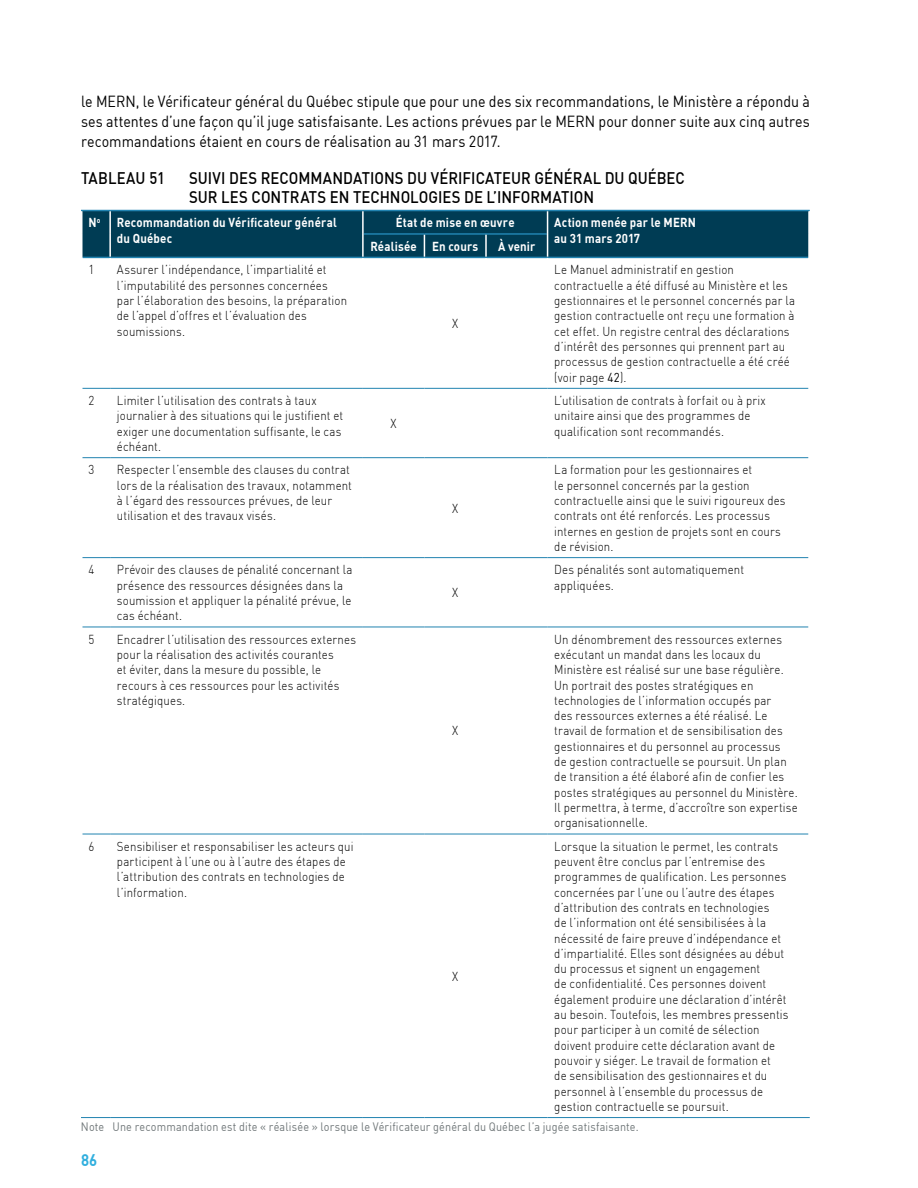
<style>
.page{position:relative;width:918px;height:1188px;background:#fff}
.page>*{position:absolute;margin:0;border:0;box-sizing:border-box;transform-origin:0 0}
.t1{font:500 16.5px/19.5px "DIN";color:#000;scale:.9 1}
.t2{font:700 16.5px "DIN";color:#31afde;scale:.9 1}
.t3{font:15.75px/20.2px "DIN";color:#000;text-align:justify;scale:.9 1}
.t4{font:300 12.75px/15.3px "DIN";letter-spacing:.015em;color:#000;scale:.9 1}
.t5{font:700 12.75px/15.3px "DIN";letter-spacing:.015em;color:#fff;scale:.9 1}
.t6{font:12px "DIN";letter-spacing:.015em;color:#6f7678;scale:.9 1}
.s1{font-weight:400}
</style>
<div class="page">
<hr style="left:548px;top:210px;width:262px;height:1px;background:#2183b0">
<svg style="left:81px;top:210px;width:728px;height:48px;background:#04425b"></svg>
<hr style="left:808px;top:234px;width:2px;height:23px;background:#fff">
<hr style="left:81px;top:257px;width:1px;height:131px;background:#fff">
<hr style="left:808px;top:257px;width:2px;height:131px;background:#fff">
<svg style="left:82px;top:388px;width:28px;height:1px"></svg>
<hr style="left:110px;top:388px;width:253px;height:1px;background:#2183b0">
<hr style="left:363px;top:388px;width:61px;height:1px;background:#2183b0">
<hr style="left:424px;top:388px;width:62px;height:1px;background:#2183b0">
<hr style="left:486px;top:388px;width:62px;height:1px;background:#2183b0">
<hr style="left:548px;top:388px;width:260px;height:1px;background:#2183b0">
<svg style="left:82px;top:457px;width:28px;height:1px"></svg>
<hr style="left:110px;top:457px;width:253px;height:1px;background:#2183b0">
<hr style="left:363px;top:457px;width:61px;height:1px;background:#2183b0">
<hr style="left:424px;top:457px;width:62px;height:1px;background:#2183b0">
<hr style="left:486px;top:457px;width:62px;height:1px;background:#2183b0">
<hr style="left:548px;top:457px;width:260px;height:1px;background:#2183b0">
<svg style="left:82px;top:557px;width:28px;height:1px"></svg>
<hr style="left:110px;top:557px;width:253px;height:1px;background:#2183b0">
<hr style="left:363px;top:557px;width:61px;height:1px;background:#2183b0">
<hr style="left:424px;top:557px;width:62px;height:1px;background:#2183b0">
<hr style="left:486px;top:557px;width:62px;height:1px;background:#2183b0">
<hr style="left:548px;top:557px;width:260px;height:1px;background:#2183b0">
<svg style="left:82px;top:627px;width:28px;height:1px"></svg>
<hr style="left:110px;top:627px;width:253px;height:1px;background:#2183b0">
<hr style="left:363px;top:627px;width:61px;height:1px;background:#2183b0">
<hr style="left:424px;top:627px;width:62px;height:1px;background:#2183b0">
<hr style="left:486px;top:627px;width:62px;height:1px;background:#2183b0">
<hr style="left:548px;top:627px;width:260px;height:1px;background:#2183b0">
<svg style="left:82px;top:834px;width:28px;height:1px"></svg>
<hr style="left:110px;top:834px;width:253px;height:1px;background:#2183b0">
<hr style="left:363px;top:834px;width:61px;height:1px;background:#2183b0">
<hr style="left:424px;top:834px;width:62px;height:1px;background:#2183b0">
<hr style="left:486px;top:834px;width:62px;height:1px;background:#2183b0">
<hr style="left:548px;top:834px;width:260px;height:1px;background:#2183b0">
<svg style="left:81px;top:1117px;width:29px;height:1px"></svg>
<hr style="left:110px;top:1117px;width:253px;height:1px;background:#2183b0">
<hr style="left:363px;top:1117px;width:61px;height:1px;background:#2183b0">
<hr style="left:424px;top:1117px;width:62px;height:1px;background:#2183b0">
<hr style="left:486px;top:1117px;width:62px;height:1px;background:#2183b0">
<hr style="left:548px;top:1117px;width:262px;height:1px;background:#2183b0">
<p class="t3" style="left:81px;top:91px;width:811px">le MERN, le Vérificateur général du Québec stipule que pour une des six recommandations, le Ministère a répondu à ses attentes d’une façon qu’il juge satisfaisante. Les actions prévues par le MERN pour donner suite aux cinq autres recommandations étaient en cours de réalisation au 31 mars 2017.</p>
<p class="t1" style="left:81px;top:167px;width:95px">TABLEAU 51</p>
<p class="t1" style="left:189px;top:167px;width:552px">SUIVI DES RECOMMANDATIONS DU VÉRIFICATEUR GÉNÉRAL DU QUÉBEC<br>SUR LES CONTRATS EN TECHNOLOGIES DE L’INFORMATION</p>
<p class="t5" style="left:88px;top:214px;width:15px">N<sup>o</sup></p>
<p class="t5" style="left:117px;top:214px;width:246px">Recommandation du Vérificateur général du Québec</p>
<p class="t5" style="left:396px;top:214px;width:134px">État de mise en œuvre</p>
<p class="t5" style="left:554px;top:214px;width:159px">Action menée par le MERN au 31 mars 2017</p>
<p class="t5" style="left:370px;top:238px;width:121px">Réalisée En cours</p>
<p class="t5" style="left:498px;top:238px;width:43px">À venir</p>
<p class="t4" style="left:89px;top:262px;width:8px">1</p>
<p class="t4" style="left:117px;top:262px;width:257px">Assurer l’indépendance, l’impartialité et l’imputabilité des personnes concernées par l’élaboration des besoins, la préparation de l’appel d’offres et l’évaluation des soumissions.</p>
<p class="t4" style="left:554px;top:262px;width:269px">Le Manuel administratif en gestion contractuelle a été diffusé au Ministère et les gestionnaires et le personnel concernés par la gestion contractuelle ont reçu une formation à cet effet. Un registre central des déclarations d’intérêt des personnes qui prennent part au processus de gestion contractuelle a été créé (voir page <span class="s1">42</span>).</p>
<p class="t4" style="left:452px;top:316px;width:8px">X</p>
<p class="t4" style="left:88px;top:393px;width:8px">2</p>
<p class="t4" style="left:117px;top:393px;width:253px">Limiter l’utilisation des contrats à taux journalier à des situations qui le justifient et exiger une documentation suffisante, le cas échéant.</p>
<p class="t4" style="left:89px;top:462px;width:8px">3</p>
<p class="t4" style="left:117px;top:462px;width:263px">Respecter l’ensemble des clauses du contrat lors de la réalisation des travaux, notamment à l’égard des ressources prévues, de leur utilisation et des travaux visés.</p>
<p class="t4" style="left:89px;top:562px;width:8px">4</p>
<p class="t4" style="left:117px;top:562px;width:263px">Prévoir des clauses de pénalité concernant la présence des ressources désignées dans la soumission et appliquer la pénalité prévue, le cas échéant.</p>
<p class="t4" style="left:89px;top:631px;width:8px">5</p>
<p class="t4" style="left:117px;top:631px;width:267px">Encadrer l’utilisation des ressources externes pour la réalisation des activités courantes<br>et éviter, dans la mesure du possible, le recours à ces ressources pour les activités stratégiques.</p>
<p class="t4" style="left:391px;top:416px;width:8px">X</p>
<p class="t4" style="left:452px;top:500px;width:8px">X</p>
<p class="t4" style="left:452px;top:585px;width:8px">X</p>
<p class="t4" style="left:452px;top:723px;width:8px">X</p>
<p class="t4" style="left:554px;top:393px;width:236px">L’utilisation de contrats à forfait ou à prix unitaire ainsi que des programmes de qualification sont recommandés.</p>
<p class="t4" style="left:554px;top:462px;width:259px">La formation pour les gestionnaires et<br>le personnel concernés par la gestion contractuelle ainsi que le suivi rigoureux des contrats ont été renforcés. Les processus internes en gestion de projets sont en cours de révision.</p>
<p class="t4" style="left:554px;top:562px;width:212px">Des pénalités sont automatiquement appliquées.</p>
<p class="t4" style="left:554px;top:631px;width:272px">Un dénombrement des ressources externes exécutant un mandat dans les locaux du Ministère est réalisé sur une base régulière.<br>Un portrait des postes stratégiques en technologies de l’information occupés par<br>des ressources externes a été réalisé. Le travail de formation et de sensibilisation des gestionnaires et du personnel au processus<br>de gestion contractuelle se poursuit. Un plan de transition a été élaboré afin de confier les postes stratégiques au personnel du Ministère.<br>Il permettra, à terme, d’accroître son expertise organisationnelle.</p>
<p class="t4" style="left:89px;top:838px;width:8px">6</p>
<p class="t4" style="left:117px;top:838px;width:265px">Sensibiliser et responsabiliser les acteurs qui participent à l’une ou à l’autre des étapes de l’attribution des contrats en technologies de l’information.</p>
<p class="t4" style="left:554px;top:838px;width:262px">Lorsque la situation le permet, les contrats peuvent être conclus par l’entremise des programmes de qualification. Les personnes concernées par l’une ou l’autre des étapes d’attribution des contrats en technologies<br>de l’information ont été sensibilisées à la nécessité de faire preuve d’indépendance et d’impartialité. Elles sont désignées au début du processus et signent un engagement<br>de confidentialité. Ces personnes doivent également produire une déclaration d’intérêt au besoin. Toutefois, les membres pressentis pour participer à un comité de sélection doivent produire cette déclaration avant de pouvoir y siéger. Le travail de formation et<br>de sensibilisation des gestionnaires et du personnel à l’ensemble du processus de gestion contractuelle se poursuit.</p>
<p class="t6" style="left:81px;top:1120px;width:621px">Note Une recommandation est dite « réalisée » lorsque le Vérificateur général du Québec l’a jugée satisfaisante.</p>
<p class="t4" style="left:452px;top:968px;width:8px">X</p>
<p class="t2" style="left:81px;top:1150px;width:20px">86</p>
</div>
